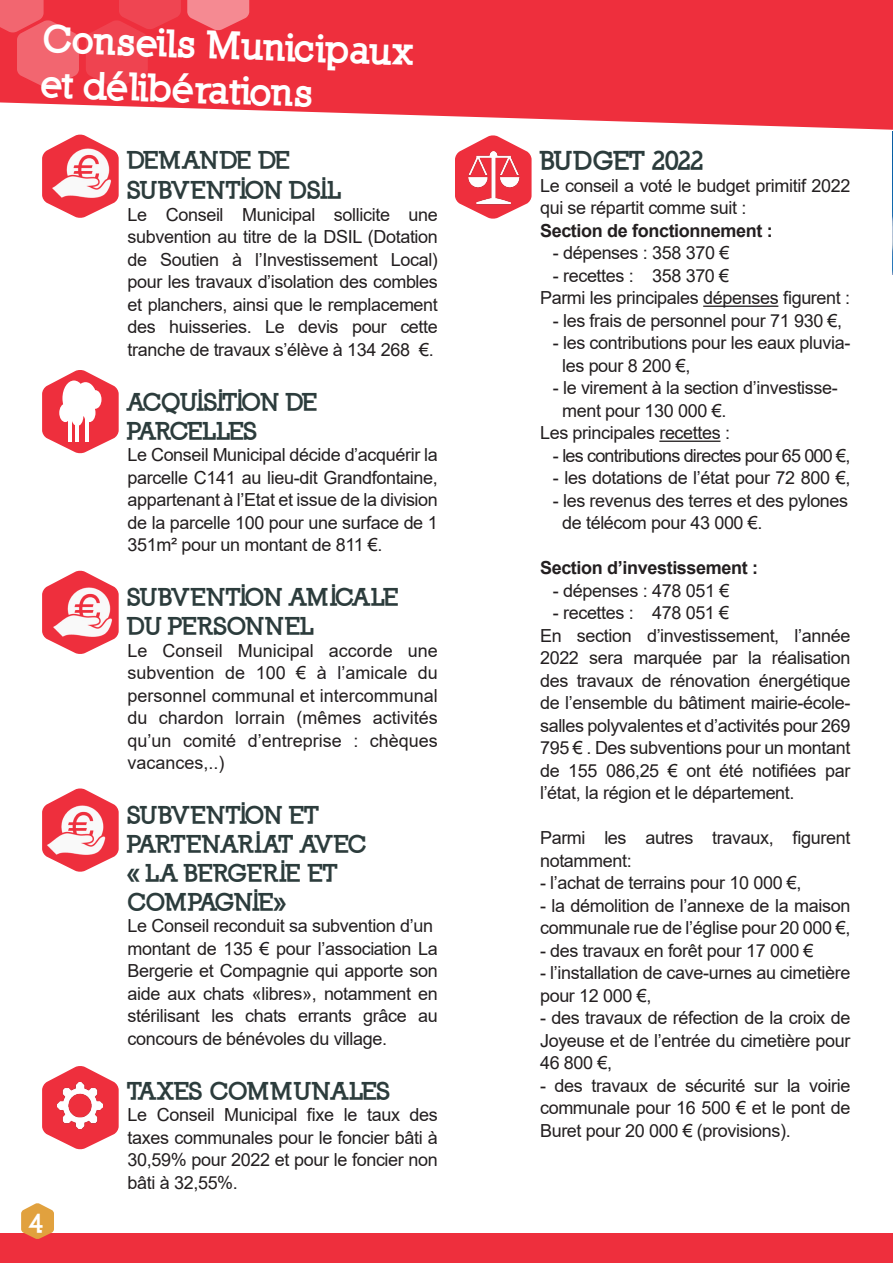
<style>
.page{position:relative;width:893px;height:1263px;background:#fff}
.page>*{position:absolute;margin:0;border:0;box-sizing:border-box;transform-origin:0 0}
.t1{font:900 37.5px "Nilland";color:#fff}
.t2{font:900 25.5px "Nilland";letter-spacing:-.065em;color:#2c3c3c}
.t3{font:900 25.5px "Nilland";color:#fff}
.t4{font:900 24px/28.8px "Nilland";letter-spacing:-.045em;color:#2c3c3c}
.t5{font:900 24px/28.8px "Nilland";letter-spacing:-.065em;color:#2c3c3c}
.t6{font:900 24px "Nilland";letter-spacing:-.01em;color:#2c3c3c}
.t7{font:18px/22.5px "Arial";letter-spacing:-.02em;color:#231f20;text-align:justify}
.t8{font:700 18px "Arial";letter-spacing:-.02em;color:#231f20}
.t9{font:18px "Arial";letter-spacing:-.04em;color:#231f20}
</style>
<div class="page">
<img style="left:892px;top:132px;width:1px;height:142px">
<svg style="left:0;top:0;width:893px;height:130px;background:#f04955"></svg>
<svg style="left:187px;top:0;width:62px;height:30px;background:#f3767f"></svg>
<svg style="left:86px;top:0;width:95px;height:88px;background:#ee3a48"></svg>
<svg style="left:0;top:0;width:79px;height:88px;background:#f0525d"></svg>
<hr style="left:703px;top:306px;width:75px;height:1px;background:#231f20">
<hr style="left:659px;top:441px;width:61px;height:1px;background:#231f20">
<svg style="left:42px;top:1066px;width:77px;height:83px"></svg>
<svg style="left:63px;top:134px;width:34px;height:84px"></svg>
<svg style="left:42px;top:370px;width:77px;height:83px"></svg>
<svg style="left:69px;top:570px;width:22px;height:84px"></svg>
<svg style="left:70px;top:788px;width:21px;height:84px"></svg>
<svg style="left:455px;top:135px;width:77px;height:84px"></svg>
<img style="left:42px;top:135px;width:77px;height:76px">
<img style="left:42px;top:792px;width:77px;height:76px">
<hr style="left:68px;top:413px;width:3px;height:29px;background:#fff">
<div style="left:59px;top:404px;width:12px;height:18px;background:#fff;border-radius:50%"></div>
<div style="left:62px;top:380px;width:24px;height:36px;background:#fff;border-radius:50%"></div>
<div style="left:71px;top:407px;width:12px;height:19px;background:#fff;border-radius:50%"></div>
<div style="left:74px;top:382px;width:23px;height:35px;background:#fff;border-radius:50%"></div>
<hr style="left:76px;top:413px;width:3px;height:29px;background:#fff">
<hr style="left:86px;top:413px;width:3px;height:29px;background:#fff">
<div style="left:83px;top:404px;width:13px;height:18px;background:#fff;border-radius:50%"></div>
<div style="left:89px;top:390px;width:13px;height:19px;background:#fff;border-radius:50%"></div>
<img style="left:42px;top:575px;width:77px;height:75px">
<div style="left:0;top:1233px;width:893px;height:30px;background:#ee2f3d"></div>
<svg style="left:21px;top:1203px;width:33px;height:36px"></svg>
<img style="left:463px;top:146px;width:61px;height:62px">
<img style="left:58px;top:1083px;width:45px;height:45px">
<p class="t1" style="left:44px;top:15px;width:373px;rotate:2deg">Conseils Municipaux</p>
<p class="t1" style="left:42px;top:60px;width:274px;rotate:2deg">et délibérations</p>
<p class="t3" style="left:29px;top:1207px;width:17px">4</p>
<p class="t4" style="left:128px;top:144px;width:216px;line-height:30.6px">DEMANDE DE<br>SUBVENTION DSIL</p>
<p class="t7" style="left:128px;top:203px;width:312px">Le Conseil Municipal sollicite une subvention au titre de la DSIL (Dotation de Soutien à l’Investissement Local) pour les travaux d’isolation des combles et planchers, ainsi que le remplacement des huisseries. Le devis pour cette tranche de travaux s’élève à 134 268 €.</p>
<p class="t5" style="left:128px;top:387px;width:192px">ACQUISITION DE<br>PARCELLES</p>
<p class="t7" style="left:128px;top:444px;width:312px">Le Conseil Municipal décide d’acquérir la parcelle C141 au lieu-dit Grandfontaine, appartenant à l’Etat et issue de la division de la parcelle 100 pour une surface de 1<br>351m² pour un montant de 811 €.</p>
<p class="t4" style="left:128px;top:583px;width:274px">SUBVENTION AMICALE<br>DU PERSONNEL</p>
<p class="t7" style="left:128px;top:639px;width:312px">Le Conseil Municipal accorde une subvention de 100 € à l’amicale du personnel communal et intercommunal du chardon lorrain (mêmes activités qu’un comité d’entreprise : chèques vacances,..)</p>
<p class="t4" style="left:128px;top:801px;width:194px">SUBVENTION ET</p>
<p class="t4" style="left:128px;top:829px;width:242px">PARTENARIAT AVEC « LA BERGERIE ET<br>COMPAGNIE»</p>
<p class="t7" style="left:128px;top:914px;width:307px">Le Conseil reconduit sa subvention d’un</p>
<p class="t7" style="left:128px;top:937px;width:312px">montant de 135 € pour l’association La Bergerie et Compagnie qui apporte son aide aux chats «libres», notamment en stérilisant les chats errants grâce au concours de bénévoles du village.</p>
<p class="t6" style="left:128px;top:1075px;width:265px">TAXES COMMUNALES</p>
<p class="t7" style="left:128px;top:1103px;width:312px">Le Conseil Municipal fixe le taux des taxes communales pour le foncier bâti à 30,59% pour 2022 et pour le foncier non bâti à 32,55%.</p>
<p class="t2" style="left:540px;top:145px;width:167px">BUDGET 2022</p>
<p class="t7" style="left:540px;top:174px;width:312px">Le conseil a voté le budget primitif 2022 qui se répartit comme suit :</p>
<p class="t8" style="left:540px;top:218px;width:234px">Section de fonctionnement :</p>
<p class="t7" style="left:553px;top:242px;width:178px">- dépenses : 358 370 €</p>
<p class="t7" style="left:553px;top:264px;width:178px">- recettes : 358 370 €</p>
<p class="t7" style="left:540px;top:287px;width:312px">Parmi les principales dépenses figurent :</p>
<p class="t7" style="left:553px;top:309px;width:291px">- les frais de personnel pour 71 930 €,</p>
<p class="t7" style="left:553px;top:332px;width:299px">- les contributions pour les eaux pluvia-</p>
<p class="t7" style="left:562px;top:354px;width:130px">les pour 8 200 €,</p>
<p class="t7" style="left:553px;top:377px;width:287px">- le virement à la section d’investisse-</p>
<p class="t7" style="left:562px;top:399px;width:166px">ment pour 130 000 €.</p>
<p class="t7" style="left:540px;top:422px;width:192px">Les principales recettes :</p>
<p class="t9" style="left:553px;top:443px;width:299px">- les contributions directes pour 65 000 €,</p>
<p class="t7" style="left:553px;top:467px;width:299px">- les dotations de l’état pour 72 800 €,</p>
<p class="t7" style="left:553px;top:489px;width:297px">- les revenus des terres et des pylones</p>
<p class="t7" style="left:562px;top:512px;width:202px">de télécom pour 43 000 €.</p>
<p class="t8" style="left:540px;top:555px;width:220px">Section d’investissement :</p>
<p class="t7" style="left:553px;top:579px;width:178px">- dépenses : 478 051 €</p>
<p class="t7" style="left:553px;top:602px;width:178px">- recettes : 478 051 €</p>
<p class="t7" style="left:540px;top:624px;width:312px">En section d’investissement, l’année 2022 sera marquée par la réalisation des travaux de rénovation énergétique de l’ensemble du bâtiment mairie-école&shy;salles polyvalentes et d’activités pour 269<br>795 € . Des subventions pour un montant de 155 086,25 € ont été notifiées par l’état, la région et le département.</p>
<p class="t7" style="left:540px;top:827px;width:312px">Parmi les autres travaux, figurent notamment:</p>
<p class="t7" style="left:540px;top:872px;width:263px">- l’achat de terrains pour 10 000 €,</p>
<p class="t7" style="left:540px;top:894px;width:312px">- la démolition de l’annexe de la maison communale rue de l’église pour 20 000 €,</p>
<p class="t7" style="left:540px;top:939px;width:275px">- des travaux en forêt pour 17 000 €</p>
<p class="t7" style="left:540px;top:962px;width:312px">- l’installation de cave-urnes au cimetière pour 12 000 €,</p>
<p class="t7" style="left:540px;top:1007px;width:312px">- des travaux de réfection de la croix de Joyeuse et de l’entrée du cimetière pour 46 800 €,</p>
<p class="t7" style="left:540px;top:1074px;width:312px">- des travaux de sécurité sur la voirie communale pour 16 500 € et le pont de Buret pour 20 000 € (provisions).</p>
</div>
